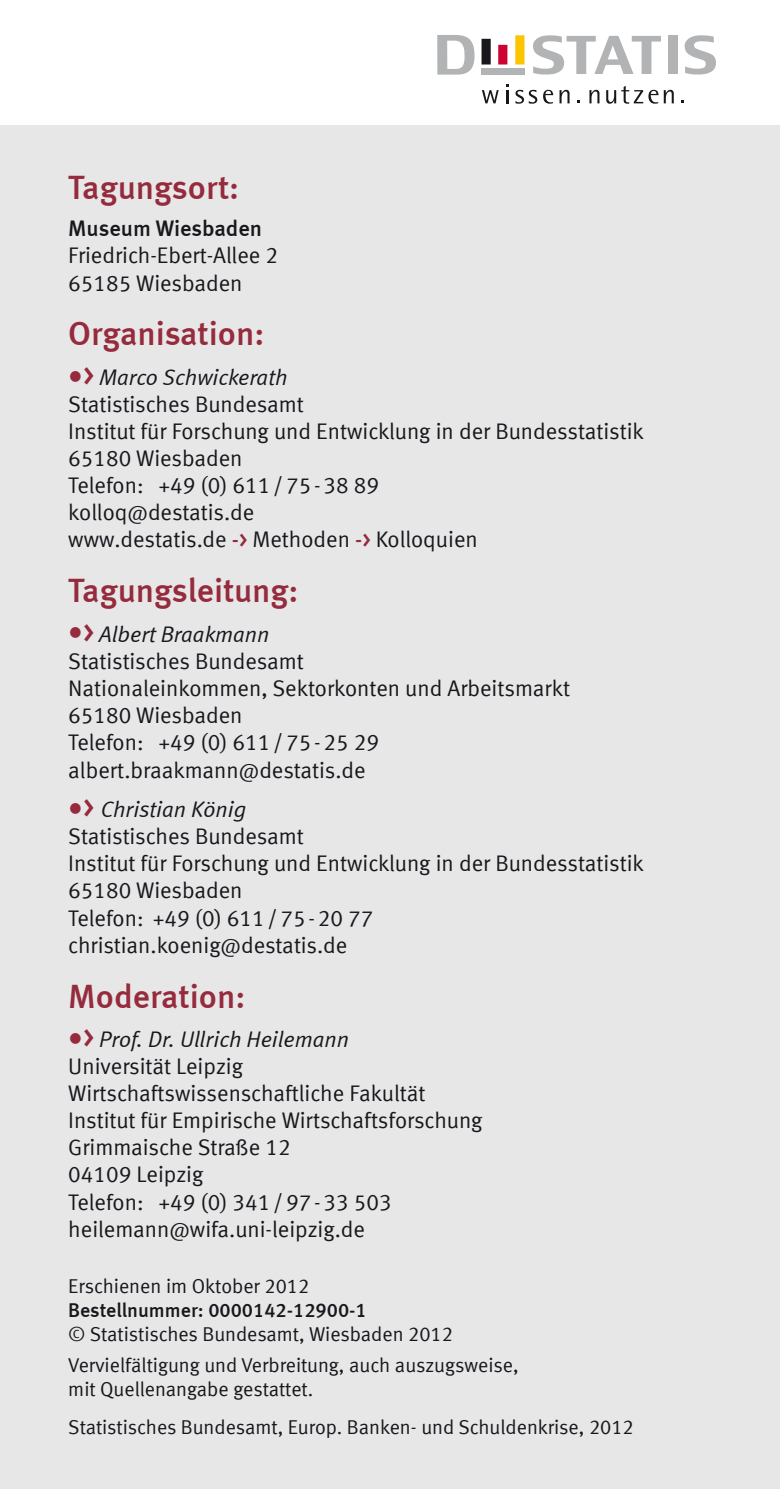
<style>
.page{position:relative;width:780px;height:1489px;background:#fff}
.page>*{position:absolute;margin:0;border:0;box-sizing:border-box;transform-origin:0 0}
.t1{font:33.75px "Meta Medium LF";color:#952b3d}
.t2{font:22.5px/27px "Meta Normal LF";color:#1a171c}
.t3{font:italic 22.5px "Meta Normal LF";color:#1a171c}
.t4{font:22.5px "Meta Medium LF";letter-spacing:-.005em;color:#1a171c}
.t5{font:20px/31px "Meta Normal LF";color:#1a171c}
.t6{font:20px "Meta Medium LF";color:#1a171c}
.s1{font-family:"Meta Medium LF";font-style:normal;font-size:30px;color:#952b3d}
.s2{font-family:"Meta Medium LF";color:#952b3d}
</style>
<div class="page">
<div style="left:0;top:125px;width:780px;height:1363px;background:#e7e7e8"></div>
<svg style="left:482px;top:90px;width:16px;height:13px"></svg>
<svg style="left:506px;top:84px;width:2px;height:19px"></svg>
<svg style="left:515px;top:90px;width:22px;height:14px"></svg>
<svg style="left:543px;top:90px;width:10px;height:14px"></svg>
<svg style="left:559px;top:90px;width:10px;height:13px"></svg>
<svg style="left:589px;top:90px;width:10px;height:13px"></svg>
<svg style="left:606px;top:86px;width:67px;height:18px"></svg>
<svg style="left:437px;top:35px;width:37px;height:40px"></svg>
<svg style="left:533px;top:35px;width:128px;height:39px"></svg>
<div style="left:667px;top:36px;width:10px;height:38px;background:#b1b3b4"></div>
<svg style="left:684px;top:35px;width:31px;height:39px"></svg>
<div style="left:481px;top:39px;width:9px;height:26px;background:#1a171c"></div>
<div style="left:498px;top:45px;width:9px;height:19px;background:#cd0332"></div>
<div style="left:515px;top:35px;width:9px;height:29px;background:#fdc400"></div>
<div style="left:481px;top:68px;width:44px;height:6px;background:#b1b3b4"></div>
<h3 class="t1" style="left:68px;top:167px;width:172px">Tagungsort:</h3>
<p class="t4" style="left:68px;top:216px;width:195px">Museum Wiesbaden</p>
<p class="t2" style="left:68px;top:242px;width:211px">Friedrich-Ebert-Allee 2<br>65185 Wiesbaden</p>
<h3 class="t1" style="left:68px;top:314px;width:198px">Organisation:</h3>
<p class="t3" style="left:68px;top:364px;width:221px"><span class="s1">•&gt;</span> Marco Schwickerath</p>
<p class="t2" style="left:68px;top:390px;width:577px">Statistisches Bundesamt<br>Institut für Forschung und Entwicklung in der Bundesstatistik 65180 Wiesbaden<br>Telefon: +49 (0) 611 / 75 - 38 89<br>kolloq@destatis.de<br>www.destatis.de <span class="s2">-&gt;</span> Methoden <span class="s2">-&gt;</span> Kolloquien</p>
<h3 class="t1" style="left:68px;top:570px;width:231px">Tagungsleitung:</h3>
<p class="t3" style="left:68px;top:620px;width:202px"><span class="s1">•&gt;</span> Albert Braakmann</p>
<p class="t2" style="left:68px;top:647px;width:503px">Statistisches Bundesamt<br>Nationaleinkommen, Sektorkonten und Arbeitsmarkt<br>65180 Wiesbaden<br>Telefon: +49 (0) 611 / 75 - 25 29 albert.braakmann@destatis.de</p>
<p class="t3" style="left:68px;top:796px;width:179px"><span class="s1">•&gt;</span> Christian König</p>
<p class="t2" style="left:68px;top:822px;width:577px">Statistisches Bundesamt<br>Institut für Forschung und Entwicklung in der Bundesstatistik 65180 Wiesbaden<br>Telefon: +49 (0) 611 / 75 - 20 77 christian.koenig@destatis.de</p>
<h3 class="t1" style="left:68px;top:976px;width:179px">Moderation:</h3>
<p class="t3" style="left:68px;top:1026px;width:282px"><span class="s1">•&gt;</span> Prof. Dr. Ullrich Heilemann</p>
<p class="t2" style="left:68px;top:1052px;width:416px">Universität Leipzig<br>Wirtschaftswissenschaftliche Fakultät<br>Institut für Empirische Wirtschaftsforschung<br>Grimmaische Straße 12<br>04109 Leipzig<br>Telefon: +49 (0) 341 / 97 - 33 503 heilemann@wifa.uni-leipzig.de</p>
<p class="t5" style="left:68px;top:1270px;width:242px">Erschienen im Oktober 2012</p>
<p class="t6" style="left:68px;top:1298px;width:300px">Bestellnummer: 0000142-12900-1</p>
<p class="t5" style="left:68px;top:1318px;width:452px">© Statistisches Bundesamt, Wiesbaden 2012<br>Vervielfältigung und Verbreitung, auch auszugsweise,</p>
<p class="t5" style="left:68px;top:1370px;width:567px;line-height:37.2px">mit Quellenangabe gestattet.<br>Statistisches Bundesamt, Europ. Banken- und Schuldenkrise, 2012</p>
</div>
